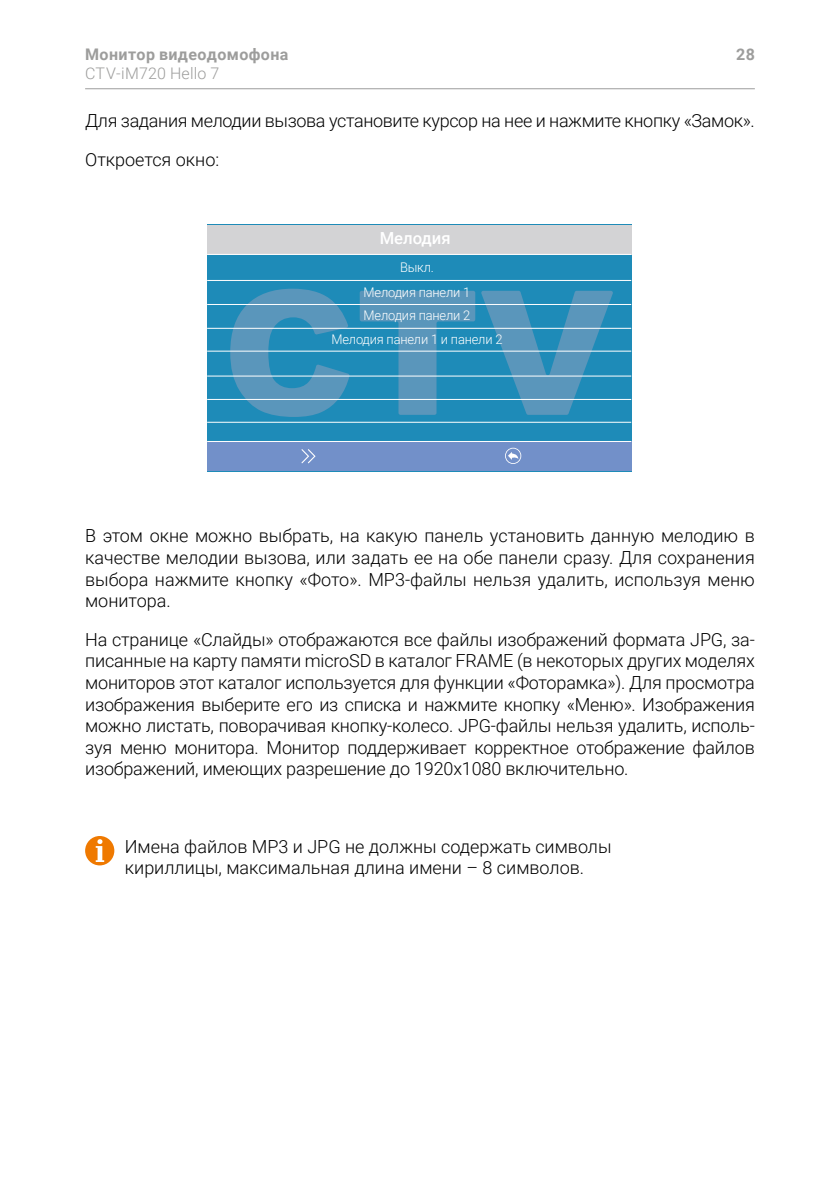
<style>
.page{position:relative;width:840px;height:1191px;background:#fff}
.page>*{position:absolute;margin:0;border:0;box-sizing:border-box;transform-origin:0 0}
.t1{font:300 18px/21.6px "Roboto";letter-spacing:-.005em;color:#000}
.t2{font:500 16.6px "Roboto";color:#fff}
.t3{font:700 16px "Roboto";letter-spacing:.025em;color:#9d9d9c}
.t4{font:300 16px "Roboto";letter-spacing:.01em;color:#9d9d9c}
.t5{font:300 13.2px/24px "Roboto";letter-spacing:-.015em;color:#fff;text-align:center}
</style>
<div class="page">
<hr style="left:85px;top:88px;width:669px;height:1px;background:#9d9d9c">
<div style="left:207px;top:225px;width:424px;height:247px;background:#1e8bb8"></div>
<div style="left:207px;top:225px;width:424px;height:29px;background:#d3d3d5"></div>
<div style="left:207px;top:441px;width:424px;height:30px;background:#7290c9"></div>
<svg style="left:230px;top:289px;width:119px;height:128px"></svg>
<svg style="left:359px;top:291px;width:254px;height:124px"></svg>
<svg style="left:505px;top:448px;width:16px;height:16px"></svg>
<hr style="left:207px;top:254px;width:424px;height:1px;background:#fff">
<hr style="left:207px;top:280px;width:424px;height:1px;background:#fff">
<hr style="left:207px;top:304px;width:424px;height:1px;background:#fff">
<hr style="left:207px;top:328px;width:424px;height:1px;background:#fff">
<hr style="left:207px;top:351px;width:424px;height:1px;background:#fff">
<hr style="left:207px;top:376px;width:424px;height:1px;background:#fff">
<hr style="left:207px;top:399px;width:424px;height:1px;background:#fff">
<hr style="left:207px;top:422px;width:424px;height:1px;background:#fff">
<hr style="left:207px;top:441px;width:424px;height:1px;background:#fff">
<svg style="left:301px;top:449px;width:14px;height:14px"></svg>
<div style="left:85px;top:836px;width:29px;height:29px;background:#ef7900;border-radius:50%"></div>
<svg style="left:96px;top:839px;width:8px;height:23px"></svg>
<p class="t3" style="left:85px;top:43px;width:205px">Монитор видеодомофона</p>
<p class="t4" style="left:85px;top:62px;width:135px">CTV-iM720 Hello 7</p>
<p class="t3" style="left:735px;top:43px;width:20px">28</p>
<p class="t1" style="left:85px;top:101px;width:671px;line-height:38.6px">Для задания мелодии вызова установите курсор на нее и нажмите кнопку «Замок».<br>Откроется окно:</p>
<p class="t2" style="left:379px;top:227px;width:72px">Мелодия</p>
<p class="t5" style="left:331px;top:255px;width:172px">Выкл.<br>Мелодия панели 1<br>Мелодия панели 2<br>Мелодия панели 1 и панели 2</p>
<p class="t1" style="left:85px;top:524px;width:670px;text-align:justify">В этом окне можно выбрать, на какую панель установить данную мелодию в качестве мелодии вызова, или задать ее на обе панели сразу. Для сохранения выбора нажмите кнопку «Фото». MP3-файлы нельзя удалить, используя меню монитора.</p>
<p class="t1" style="left:85px;top:628px;width:671px;text-align:justify">На странице «Слайды» отображаются все файлы изображений формата JPG, за&shy;писанные на карту памяти microSD в каталог FRAME (в некоторых других моделях мониторов этот каталог используется для функции «Фоторамка»). Для просмотра изображения выберите его из списка и нажмите кнопку «Меню». Изображения можно листать, поворачивая кнопку-колесо. JPG-файлы нельзя удалить, исполь&shy;зуя меню монитора. Монитор поддерживает корректное отображение файлов изображений, имеющих разрешение до 1920х1080 включительно.</p>
<p class="t1" style="left:125px;top:834px;width:488px">Имена файлов MP3 и JPG не должны содержать символы кириллицы, максимальная длина имени – 8 символов.</p>
</div>
